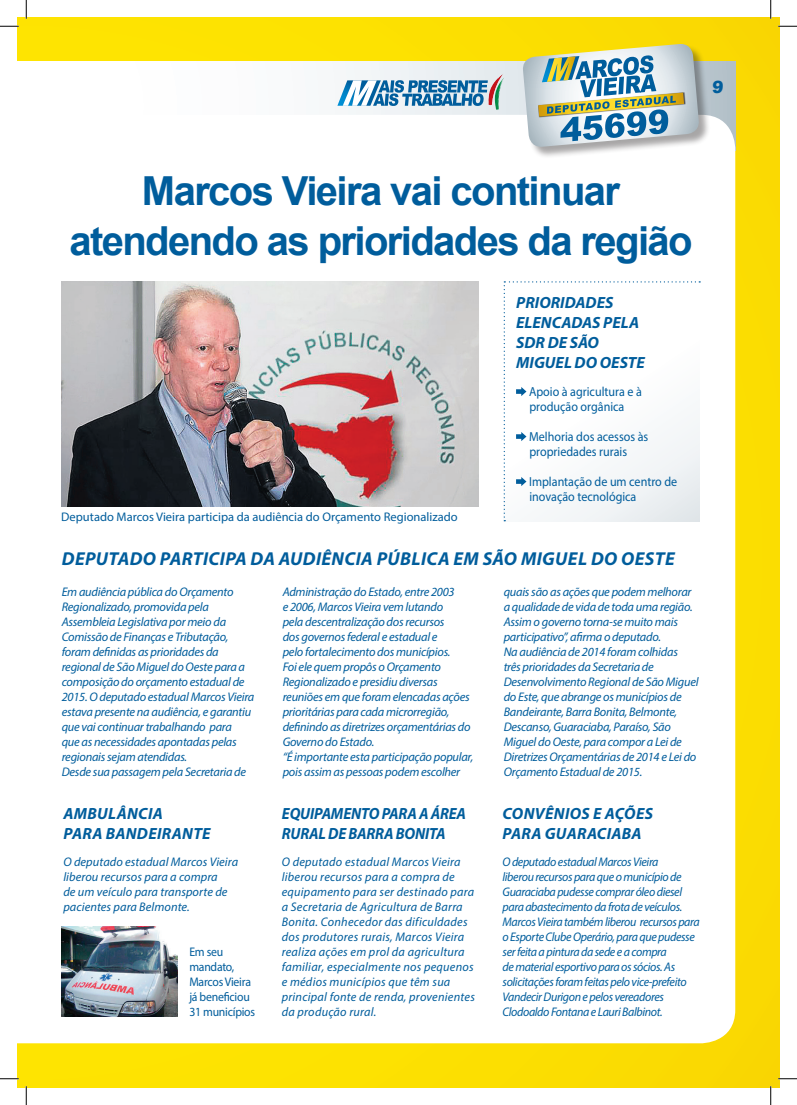
<style>
.page{position:relative;width:797px;height:1105px;background:#fff}
.page>*{position:absolute;margin:0;border:0;box-sizing:border-box;transform-origin:0 0}
.t1{font:700 40px/50px "Arial";letter-spacing:-.04em;color:#005d9c;text-align:center}
.t2{font:italic 700 18.75px "Myriad Pro";letter-spacing:.02em;color:#005d9c}
.t3{font:900 16.88px "Arial";color:#005d9c}
.t4{font:italic 700 16.25px/20px "Myriad Pro";letter-spacing:.02em;color:#005d9c}
.t5{font:italic 700 16.25px/20px "Myriad Pro";color:#005d9c}
.t6{font:italic 700 16.25px/20px "Myriad Pro";color:#005d9c;scale:.94 1}
.t7{font:13.12px/15px "Myriad Pro";color:#005d9c;scale:.92 1}
.t8{font:italic 12.5px/15px "Myriad Pro";letter-spacing:-.02em;color:#005d9c}
.t9{font:italic 12.5px/15px "Myriad Pro";letter-spacing:-.02em;color:#005d9c;scale:.96 1}
.t10{font:italic 12.5px/15px "Myriad Pro";letter-spacing:.02em;color:#005d9c}
.t11{font:italic 12.5px/15px "Myriad Pro";letter-spacing:.005em;color:#005d9c}
.t12{font:12.5px "Myriad Pro";color:#005d9c}
.t13{font:12.5px/15px "Myriad Pro";letter-spacing:-.02em;color:#005d9c;scale:.94 1}
</style>
<div class="page">
<div style="left:17px;top:17px;width:762px;height:1070px;background:#fbde01"></div>
<svg style="left:17px;top:62px;width:718px;height:53px;background:#f4f6f8"></svg>
<div style="left:17px;top:115px;width:718px;height:928px;background:#fff"></div>
<div style="left:523px;top:45px;width:187px;height:114px;background:#231f20;opacity:.4"></div>
<svg style="left:522px;top:44px;width:177px;height:104px;background:#acbfb1"></svg>
<svg style="left:337px;top:73px;width:168px;height:38px;background:#9dbed3"></svg>
<img style="left:62px;top:281px;width:417px;height:225px">
<svg style="left:503px;top:281px;width:197px;height:240px;background:#f9fafb"></svg>
<img style="left:62px;top:926px;width:116px;height:90px">
<svg style="left:0;top:25px;width:19px;height:2px"></svg>
<svg style="left:778px;top:25px;width:19px;height:2px"></svg>
<svg style="left:0;top:1078px;width:19px;height:1px"></svg>
<svg style="left:778px;top:1078px;width:19px;height:1px"></svg>
<svg style="left:25px;top:0;width:2px;height:19px"></svg>
<svg style="left:25px;top:1086px;width:2px;height:19px"></svg>
<svg style="left:770px;top:0;width:1px;height:19px"></svg>
<svg style="left:770px;top:1086px;width:1px;height:19px"></svg>
<h3 class="t3" style="left:712px;top:74px;width:15px">9</h3>
<h1 class="t1" style="left:69px;top:168px;width:624px">Marcos Vieira vai continuar atendendo as prioridades da região</h1>
<h3 class="t5" style="left:516px;top:292px;width:130px">PRIORIDADES<br>ELENCADAS PELA<br>SDR DE SÃO<br>MIGUEL DO OESTE</h3>
<p class="t7" style="left:529px;top:384px;width:124px">Apoio à agricultura e à produção orgânica</p>
<p class="t7" style="left:529px;top:429px;width:131px">Melhoria dos acessos às propriedades rurais</p>
<p class="t7" style="left:529px;top:474px;width:163px">Implantação de um centro de inovação tecnológica</p>
<p class="t12" style="left:61px;top:509px;width:398px">Deputado Marcos Vieira participa da audiência do Orçamento Regionalizado</p>
<h2 class="t2" style="left:62px;top:547px;width:614px">DEPUTADO PARTICIPA DA AUDIÊNCIA PÚBLICA EM SÃO MIGUEL DO OESTE</h2>
<p class="t8" style="left:62px;top:584px;width:194px">Em audiência pública do Orçamento Regionalizado, promovida pela Assembleia Legislativa por meio da Comissão de Finanças e Tributação, foram definidas as prioridades da regional de São Miguel do Oeste para a composição do orçamento estadual de 2015. O deputado estadual Marcos Vieira estava presente na audiência, e garantiu que vai continuar trabalhando para<br>que as necessidades apontadas pelas regionais sejam atendidas.<br>Desde sua passagem pela Secretaria de</p>
<p class="t8" style="left:283px;top:584px;width:192px">Administração do Estado, entre 2003<br>e 2006, Marcos Vieira vem lutando<br>pela descentralização dos recursos<br>dos governos federal e estadual e<br>pelo fortalecimento dos municípios.<br>Foi ele quem propôs o Orçamento Regionalizado e presidiu diversas reuniões em que foram elencadas ações prioritárias para cada microrregião, definindo as diretrizes orçamentárias do Governo do Estado.<br>“É importante esta participação popular, pois assim as pessoas podem escolher</p>
<p class="t8" style="left:503px;top:584px;width:196px">quais são as ações que podem melhorar a qualidade de vida de toda uma região.<br>Assim o governo torna-se muito mais participativo”, afirma o deputado.<br>Na audiência de 2014 foram colhidas<br>três prioridades da Secretaria de Desenvolvimento Regional de São Miguel do Este, que abrange os municípios de Bandeirante, Barra Bonita, Belmonte, Descanso, Guaraciaba, Paraíso, São Miguel do Oeste, para compor a Lei de Diretrizes Orçamentárias de 2014 e Lei do Orçamento Estadual de 2015.</p>
<h3 class="t4" style="left:64px;top:803px;width:149px">AMBULÂNCIA<br>PARA BANDEIRANTE</h3>
<p class="t11" style="left:63px;top:854px;width:176px">O deputado estadual Marcos Vieira liberou recursos para a compra<br>de um veículo para transporte de pacientes para Belmonte.</p>
<p class="t13" style="left:189px;top:944px;width:72px">Em seu mandato,<br>Marcos Vieira já beneficiou<br>31 municípios</p>
<h3 class="t6" style="left:282px;top:802px;width:197px">EQUIPAMENTO PARA A ÁREA<br>RURAL DE BARRA BONITA</h3>
<p class="t10" style="left:282px;top:854px;width:195px">O deputado estadual Marcos Vieira liberou recursos para a compra de equipamento para ser destinado para a Secretaria de Agricultura de Barra Bonita. Conhecedor das dificuldades dos produtores rurais, Marcos Vieira realiza ações em prol da agricultura familiar, especialmente nos pequenos e médios municípios que têm sua principal fonte de renda, provenientes da produção rural.</p>
<h3 class="t4" style="left:502px;top:803px;width:152px">CONVÊNIOS E AÇÕES<br>PARA GUARACIABA</h3>
<p class="t9" style="left:502px;top:854px;width:207px">O deputado estadual Marcos Vieira<br>liberou recursos para que o município de Guaraciaba pudesse comprar óleo diesel para abastecimento da frota de veículos.<br>Marcos Vieira também liberou recursos para o Esporte Clube Operário, para que pudesse ser feita a pintura da sede e a compra<br>de material esportivo para os sócios. As solicitações foram feitas pelo vice-prefeito Vandecir Durigon e pelos vereadores Clodoaldo Fontana e Lauri Balbinot.</p>
</div>
